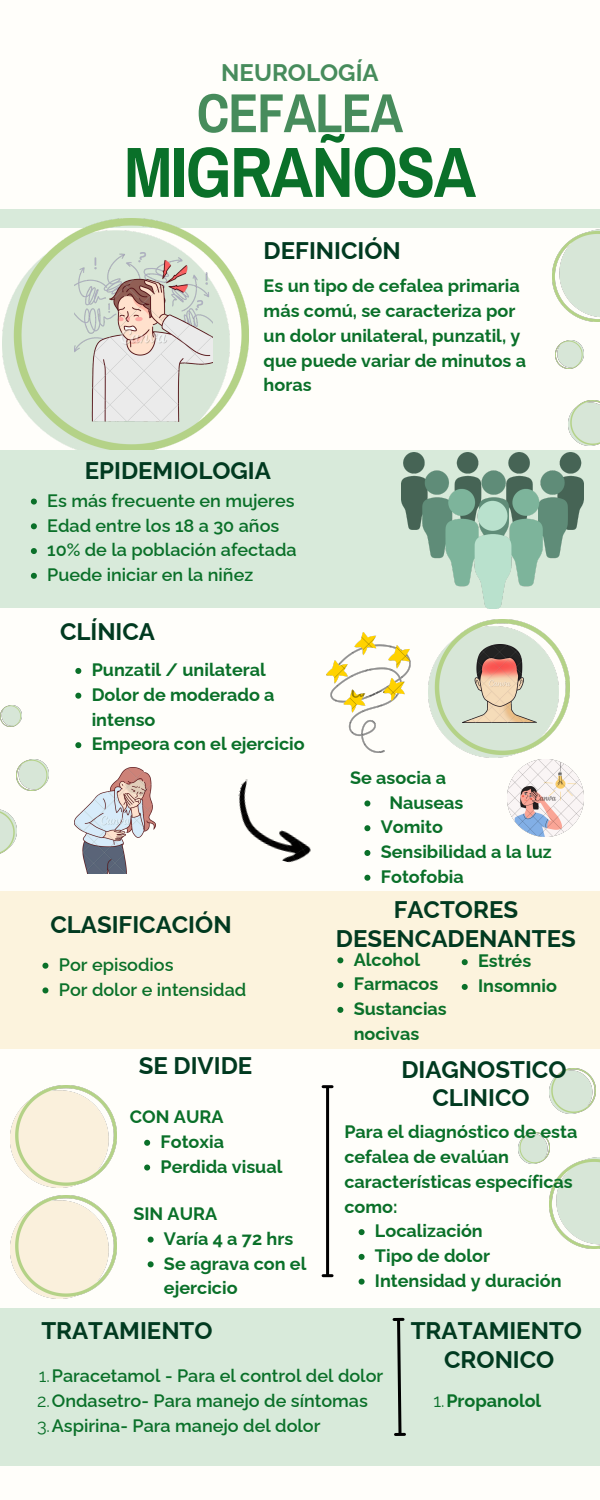
<style>
.page{position:relative;width:600px;height:1500px;background:#fffefa}
.page>*{position:absolute;margin:0;border:0;box-sizing:border-box;transform-origin:0 0}
.t1{font:700 71.3px "Archivo Narrow";letter-spacing:-.02em;color:#0a7029}
.t2{font:700 55px "Archivo Narrow";letter-spacing:-.02em;color:#478c5c}
.t3{font:700 24px/28.5px "Raleway";color:#013a20;text-align:center}
.t4{font:700 24px "Raleway";color:#478c5c}
.t5{font:700 18px/24.8px "Raleway";color:#0a7029}
.t6{font:600 18px "Raleway";color:#0a7029}
.s1{font-weight:400}
</style>
<div class="page">
<div style="left:0;top:209px;width:600px;height:19px;background:#d8eada"></div>
<div style="left:0;top:1308px;width:600px;height:158px;background:#d8eada"></div>
<img style="left:3px;top:218px;width:245px;height:233px">
<img style="left:553px;top:230px;width:47px;height:91px">
<img style="left:569px;top:401px;width:31px;height:45px">
<img style="left:555px;top:340px;width:29px;height:28px">
<div style="left:0;top:451px;width:600px;height:157px;background:#d8eada"></div>
<img style="left:429px;top:620px;width:141px;height:137px">
<img style="left:17px;top:759px;width:31px;height:31px">
<img style="left:0;top:809px;width:17px;height:45px">
<img style="left:0;top:706px;width:21px;height:21px">
<div style="left:0;top:891px;width:600px;height:157px;background:#fcf3dd"></div>
<img style="left:518px;top:1133px;width:32px;height:30px">
<img style="left:550px;top:1069px;width:46px;height:45px">
<img style="left:11px;top:1085px;width:105px;height:103px">
<img style="left:549px;top:1157px;width:51px;height:92px">
<img style="left:74px;top:253px;width:139px;height:168px">
<img style="left:402px;top:452px;width:182px;height:156px">
<img style="left:238px;top:779px;width:73px;height:84px">
<img style="left:74px;top:767px;width:81px;height:106px">
<img style="left:507px;top:760px;width:77px;height:76px">
<img style="left:463px;top:645px;width:73px;height:78px">
<img style="left:326px;top:632px;width:84px;height:121px">
<svg style="left:31px;top:499px;width:6px;height:6px"></svg>
<svg style="left:31px;top:523px;width:6px;height:6px"></svg>
<svg style="left:31px;top:548px;width:6px;height:6px"></svg>
<svg style="left:31px;top:573px;width:6px;height:6px"></svg>
<svg style="left:75px;top:668px;width:6px;height:6px"></svg>
<svg style="left:75px;top:693px;width:6px;height:6px"></svg>
<svg style="left:75px;top:742px;width:6px;height:6px"></svg>
<svg style="left:42px;top:963px;width:6px;height:6px"></svg>
<svg style="left:42px;top:987px;width:6px;height:6px"></svg>
<svg style="left:144px;top:1140px;width:6px;height:6px"></svg>
<svg style="left:144px;top:1165px;width:6px;height:6px"></svg>
<svg style="left:364px;top:800px;width:6px;height:6px"></svg>
<svg style="left:364px;top:825px;width:6px;height:6px"></svg>
<svg style="left:364px;top:850px;width:6px;height:6px"></svg>
<svg style="left:364px;top:875px;width:6px;height:6px"></svg>
<svg style="left:337px;top:957px;width:6px;height:6px"></svg>
<svg style="left:337px;top:982px;width:6px;height:6px"></svg>
<svg style="left:337px;top:1007px;width:6px;height:6px"></svg>
<svg style="left:462px;top:959px;width:6px;height:6px"></svg>
<svg style="left:462px;top:984px;width:6px;height:6px"></svg>
<img style="left:11px;top:1196px;width:106px;height:102px">
<svg style="left:148px;top:1237px;width:6px;height:6px"></svg>
<svg style="left:148px;top:1261px;width:6px;height:6px"></svg>
<hr style="left:326px;top:1087px;width:3px;height:188px;background:#000">
<svg style="left:323px;top:1274px;width:9px;height:3px"></svg>
<svg style="left:323px;top:1085px;width:9px;height:3px"></svg>
<svg style="left:359px;top:1229px;width:6px;height:6px"></svg>
<svg style="left:359px;top:1254px;width:6px;height:6px"></svg>
<svg style="left:359px;top:1279px;width:6px;height:6px"></svg>
<svg style="left:394px;top:1317px;width:11px;height:119px"></svg>
<p class="t4" style="left:221px;top:58px;width:159px">NEUROLOGÍA</p>
<h3 class="t2" style="left:197px;top:84px;width:208px">CEFALEA</h3>
<h2 class="t1" style="left:124px;top:134px;width:354px">MIGRAÑOSA</h2>
<p class="t3" style="left:264px;top:236px;width:139px">DEFINICIÓN</p>
<h1 class="t5" style="left:264px;top:274px;width:264px">Es un tipo de cefalea primaria más comú, se caracteriza por un dolor unilateral, punzatil, y que puede variar de minutos a horas</h1>
<p class="t3" style="left:85px;top:456px;width:188px">EPIDEMIOLOGIA</p>
<p class="t6" style="left:47px;top:490px;width:249px">Es más frecuente en mujeres</p>
<p class="t6" style="left:47px;top:515px;width:234px">Edad entre los 18 a 30 años</p>
<h3 class="t6" style="left:47px;top:539px;width:251px">10% de la población afectada</h3>
<h5 class="t6" style="left:47px;top:564px;width:208px">Puede iniciar en la niñez</h5>
<h3 class="t3" style="left:60px;top:617px;width:97px">CLÍNICA</h3>
<p class="t5" style="left:92px;top:657px;width:176px">Punzatil / unilateral</p>
<p class="t5" style="left:92px;top:682px;width:184px">Dolor de moderado a intenso</p>
<p class="t5" style="left:92px;top:732px;width:214px">Empeora con el ejercicio</p>
<p class="t3" style="left:50px;top:910px;width:183px">CLASIFICACIÓN</p>
<p class="t6" style="left:59px;top:954px;width:116px">Por episodios</p>
<p class="t6" style="left:59px;top:979px;width:189px">Por dolor e intensidad</p>
<p class="t5" style="left:350px;top:765px;width:97px">Se asocia a</p>
<p class="t5" style="left:389px;top:790px;width:76px">Nauseas</p>
<p class="t5" style="left:381px;top:815px;width:64px">Vomito</p>
<p class="t5" style="left:381px;top:839px;width:173px">Sensibilidad a la luz</p>
<p class="t5" style="left:381px;top:864px;width:84px">Fotofobia</p>
<h5 class="t3" style="left:336px;top:895px;width:242px">FACTORES<br>DESENCADENANTES</h5>
<p class="t5" style="left:354px;top:947px;width:68px">Alcohol</p>
<p class="t5" style="left:354px;top:972px;width:86px">Farmacos</p>
<p class="t5" style="left:354px;top:996px;width:95px">Sustancias nocivas</p>
<p class="t5" style="left:478px;top:949px;width:55px">Estrés</p>
<h3 class="t5" style="left:478px;top:973px;width:80px">Insomnio</h3>
<p class="t3" style="left:139px;top:1051px;width:115px">SE DIVIDE</p>
<p class="t3" style="left:401px;top:1055px;width:167px">DIAGNOSTICO<br>CLINICO</p>
<p class="t5" style="left:344px;top:1120px;width:235px">Para el diagnóstico de esta cefalea de evalúan características específicas como:</p>
<p class="t5" style="left:375px;top:1219px;width:109px">Localización</p>
<p class="t5" style="left:375px;top:1243px;width:117px">Tipo de dolor</p>
<p class="t5" style="left:375px;top:1268px;width:188px">Intensidad y duración</p>
<p class="t3" style="left:411px;top:1316px;width:173px">TRATAMIENTO<br>CRONICO</p>
<p class="t5" style="left:434px;top:1388px;width:109px"><span class="s1">1.</span>Propanolol</p>
<p class="t5" style="left:130px;top:1105px;width:95px">CON AURA</p>
<p class="t5" style="left:161px;top:1129px;width:65px">Fotoxia</p>
<h3 class="t5" style="left:161px;top:1154px;width:123px">Perdida visual</h3>
<p class="t5" style="left:133px;top:1201px;width:85px">SIN AURA</p>
<p class="t5" style="left:164px;top:1226px;width:131px">Varía 4 a 72 hrs</p>
<h3 class="t5" style="left:164px;top:1251px;width:144px">Se agrava con el ejercicio</h3>
<p class="t3" style="left:41px;top:1316px;width:173px">TRATAMIENTO</p>
<p class="t6" style="left:39px;top:1365px;width:346px"><span class="s1">1.</span>Paracetamol - Para el control del dolor</p>
<p class="t6" style="left:37px;top:1390px;width:332px"><span class="s1">2.</span>Ondasetro- Para manejo de síntomas</p>
<p class="t6" style="left:37px;top:1415px;width:285px"><span class="s1">3.</span>Aspirina- Para manejo del dolor</p>
</div>
